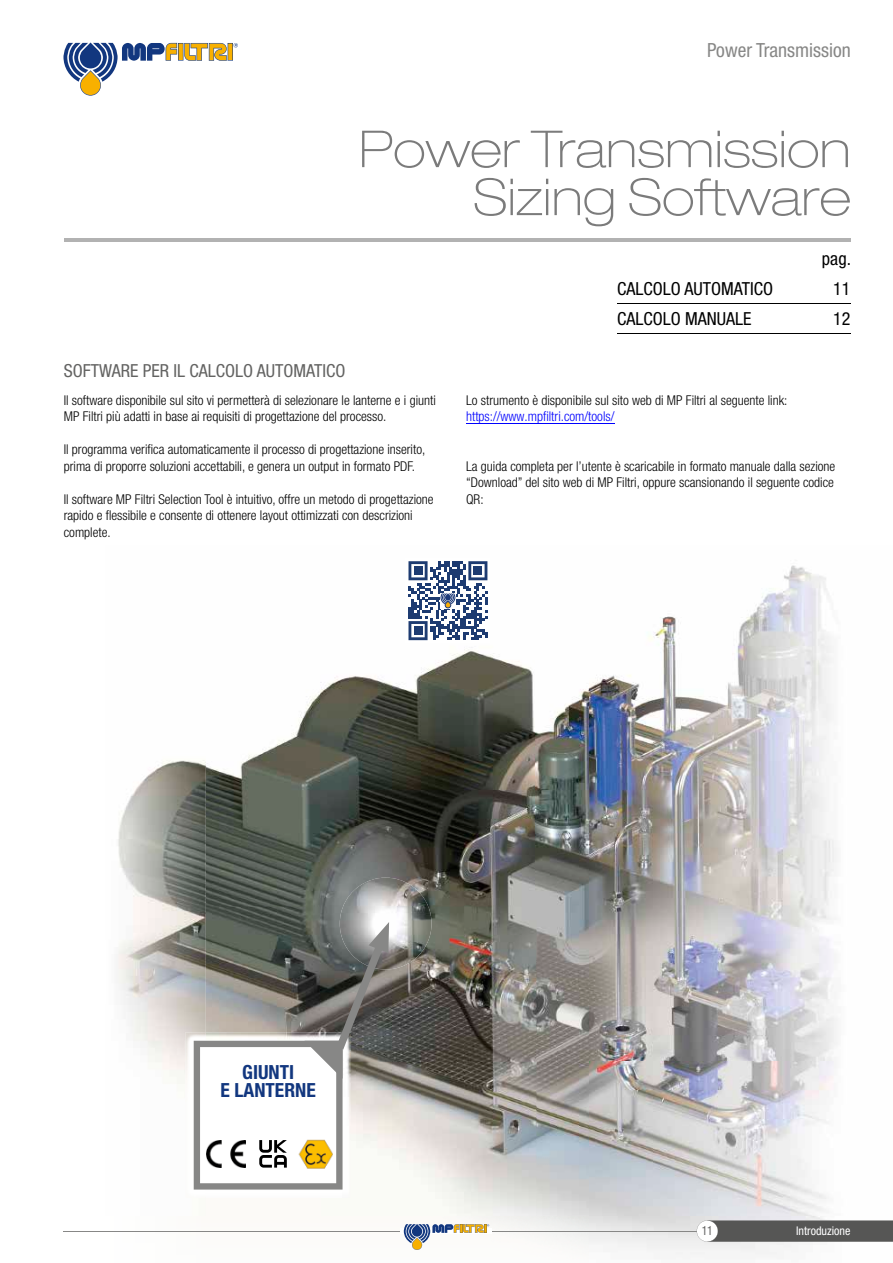
<style>
.page{position:relative;width:893px;height:1263px;background:#fff}
.page>*{position:absolute;margin:0;border:0;box-sizing:border-box;transform-origin:0 0}
.t1{font:100 expanded 51px/48px "Helvetica Neue LT Std";letter-spacing:.005em;color:#7b7b7b;text-align:right}
.t2{font:condensed 19.5px "Helvetica Neue LT Std";color:#878786}
.t3{font:700 condensed 19.5px/17.4px "Helvetica Neue LT Std";color:#12377f;text-align:center}
.t4{font:condensed 18px/30px "Helvetica Neue LT Std";color:#000}
.t5{font:condensed 18px "Helvetica Neue LT Std";color:#636362}
.t6{font:300 condensed 13.5px/16.5px "Helvetica Neue LT Std";color:#000}
.t7{font:300 condensed 13.5px "Helvetica Neue LT Std";color:#0001fe}
.t8{font:condensed 12.75px "Helvetica Neue LT Std";color:#636362;scale:.92 1}
.t9{font:condensed 12px "Helvetica Neue LT Std";color:#fff}
</style>
<div class="page">
<hr style="left:617px;top:303px;width:234px;height:1px;background:#000">
<hr style="left:617px;top:333px;width:234px;height:1px;background:#000">
<img style="left:206px;top:651px;width:330px;height:411px">
<img style="left:536px;top:565px;width:302px;height:651px">
<img style="left:389px;top:1062px;width:147px;height:154px">
<img style="left:117px;top:760px;width:89px;height:324px">
<img style="left:340px;top:878px;width:92px;height:91px;border-radius:46px">
<hr style="left:466px;top:423px;width:149px;height:1px;background:#0001fe">
<svg style="left:408px;top:561px;width:80px;height:79px"></svg>
<img style="left:185px;top:1032px;width:158px;height:158px">
<svg style="left:194px;top:922px;width:195px;height:267px"></svg>
<svg style="left:63px;top:43px;width:175px;height:53px"></svg>
<hr style="left:64px;top:238px;width:787px;height:3px;background:#b2b2b2">
<hr style="left:64px;top:1231px;width:641px;height:1px;background:#878786">
<svg style="left:697px;top:1220px;width:196px;height:22px;background:#696969"></svg>
<svg style="left:404px;top:1224px;width:85px;height:26px"></svg>
<h2 class="t2" style="left:707px;top:39px;width:145px">Power Transmission</h2>
<h1 class="t1" style="left:359px;top:125px;width:493px">Power Transmission<br>Sizing Software</h1>
<h3 class="t4" style="left:822px;top:243px;width:31px">pag.</h3>
<h3 class="t5" style="left:64px;top:360px;width:283px">SOFTWARE PER IL CALCOLO AUTOMATICO</h3>
<p class="t6" style="left:64px;top:392px;width:374px">Il software disponibile sul sito vi permetterà di selezionare le lanterne e i giunti<br>MP Filtri più adatti in base ai requisiti di progettazione del processo.</p>
<p class="t6" style="left:64px;top:441px;width:363px">Il programma verifica automaticamente il processo di progettazione inserito, prima di proporre soluzioni accettabili, e genera un output in formato PDF.</p>
<p class="t6" style="left:64px;top:491px;width:371px">Il software MP Filtri Selection Tool è intuitivo, offre un metodo di progettazione rapido e flessibile e consente di ottenere layout ottimizzati con descrizioni complete.</p>
<h3 class="t4" style="left:617px;top:273px;width:158px">CALCOLO AUTOMATICO<br>CALCOLO MANUALE</h3>
<h3 class="t4" style="left:833px;top:273px;width:19px">11<br>12</h3>
<p class="t6" style="left:466px;top:392px;width:323px">Lo strumento è disponibile sul sito web di MP Filtri al seguente link:</p>
<p class="t7" style="left:466px;top:409px;width:150px">https://www.mpfi ltri.com/tools/</p>
<p class="t6" style="left:466px;top:458px;width:371px;text-align:justify">La guida completa per l’utente è scaricabile in formato manuale dalla sezione “Download” del sito web di MP Filtri, oppure scansionando il seguente codice QR:</p>
<h2 class="t3" style="left:220px;top:1063px;width:97px">GIUNTI<br>E LANTERNE</h2>
<p class="t8" style="left:702px;top:1223px;width:14px">11</p>
<p class="t9" style="left:796px;top:1223px;width:56px">Introduzione</p>
</div>
